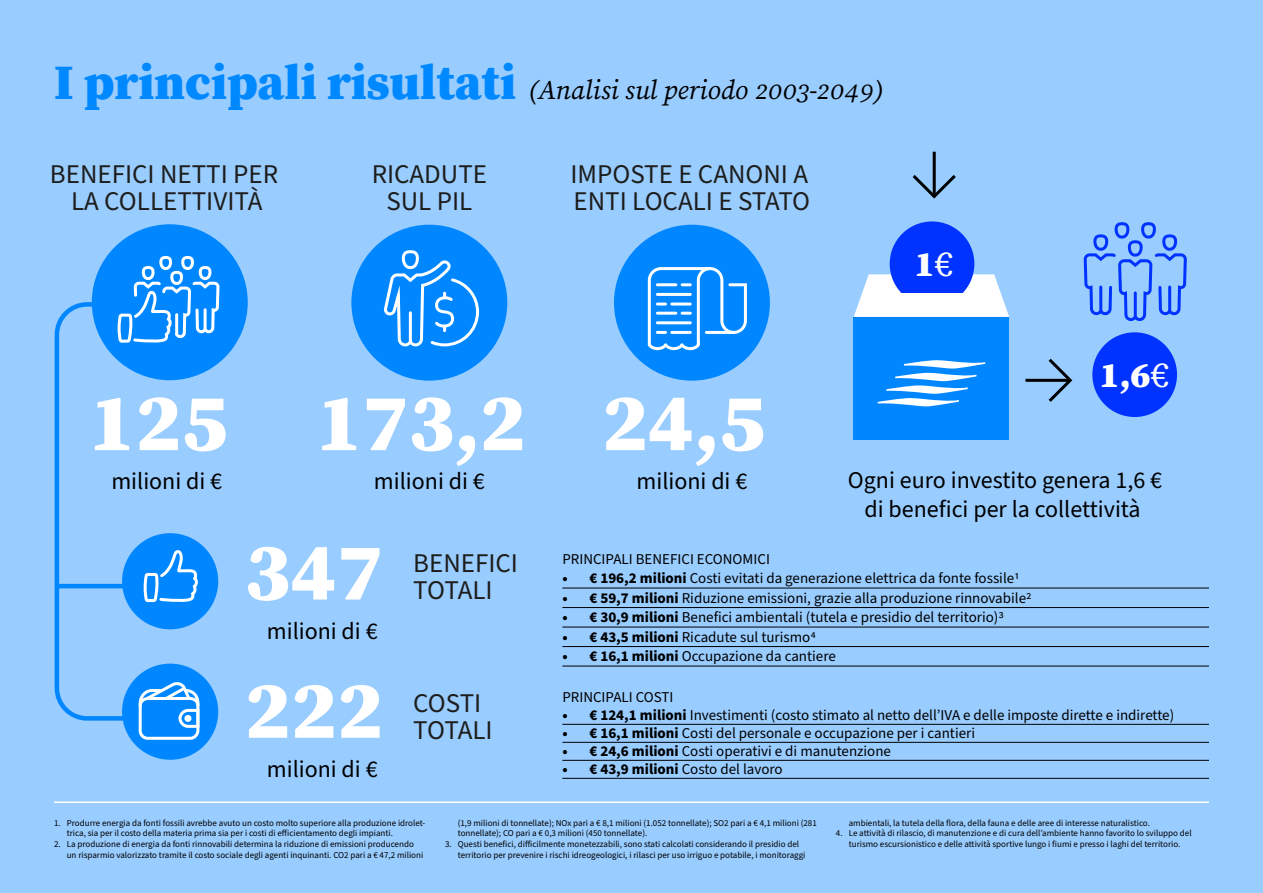
<style>
.page{position:relative;width:1263px;height:893px;background:#9cf}
.page>*{position:absolute;margin:0;border:0;box-sizing:border-box;transform-origin:0 0}
.t1{font:900 82.5px "Source Serif Pro";color:#fff}
.t2{font:900 36px "Source Serif Pro";color:#fff}
.t3{font:27px/27px "Source Sans Pro";color:#1d1d1b;text-align:center}
.t4{font:italic 27px "Source Serif Pro";color:#000}
.t5{font:27px/27px "Source Sans Pro";letter-spacing:-.02em;color:#1d1d1b}
.t6{font:24px/28.8px "Source Sans Pro";color:#000;text-align:center}
.t7{font:15px "Source Sans Pro";color:#000}
.t8{font:9px/10.8px "Source Sans Pro";color:#000}
.s1{font-weight:900;font-style:normal;font-size:49.5px;color:#08f}
.s2{font-weight:400}
.s3{font-weight:700}
</style>
<div class="page">
<svg style="left:1082px;top:222px;width:106px;height:366px"></svg>
<div style="left:1092px;top:332px;width:85px;height:85px;background:#03f;border-radius:50%"></div>
<div style="left:854px;top:317px;width:155px;height:122px;background:#0087ff"></div>
<svg style="left:878px;top:360px;width:107px;height:46px"></svg>
<svg style="left:854px;top:274px;width:155px;height:43px"></svg>
<div style="left:890px;top:221px;width:84px;height:85px;background:#03f;border-radius:50%"></div>
<div style="left:886px;top:293px;width:99px;height:17px;background:#fff"></div>
<svg style="left:1045px;top:358px;width:28px;height:44px"></svg>
<hr style="left:1025px;top:379px;width:45px;height:3px;background:#000">
<svg style="left:912px;top:172px;width:44px;height:27px"></svg>
<hr style="left:933px;top:152px;width:3px;height:44px;background:#000">
<div style="left:614px;top:225px;width:156px;height:156px;background:#0087ff;border-radius:50%"></div>
<svg style="left:647px;top:267px;width:100px;height:84px"></svg>
<svg style="left:54px;top:300px;width:121px;height:421px"></svg>
<div style="left:351px;top:225px;width:156px;height:156px;background:#0087ff;border-radius:50%"></div>
<svg style="left:381px;top:250px;width:99px;height:131px"></svg>
<div style="left:122px;top:664px;width:96px;height:96px;background:#0087ff;border-radius:50%"></div>
<div style="left:139px;top:697px;width:60px;height:43px;border:3px solid #fff;border-radius:8px"></div>
<svg style="left:138px;top:682px;width:62px;height:47px"></svg>
<div style="left:184px;top:715px;width:7px;height:7px;border:3px solid #fff;border-radius:50%"></div>
<div style="left:122px;top:533px;width:96px;height:96px;background:#0087ff;border-radius:50%"></div>
<div style="left:92px;top:224px;width:156px;height:156px;background:#0087ff;border-radius:50%"></div>
<svg style="left:117px;top:224px;width:104px;height:388px"></svg>
<hr style="left:54px;top:801px;width:1155px;height:2px;background:#fff">
<hr style="left:562px;top:588px;width:647px;height:1px;background:#000">
<hr style="left:562px;top:607px;width:647px;height:1px;background:#000">
<hr style="left:562px;top:627px;width:647px;height:1px;background:#000">
<hr style="left:562px;top:646px;width:647px;height:1px;background:#000">
<hr style="left:562px;top:666px;width:647px;height:1px;background:#000">
<hr style="left:562px;top:724px;width:647px;height:1px;background:#000">
<hr style="left:562px;top:742px;width:647px;height:1px;background:#000">
<hr style="left:562px;top:760px;width:647px;height:1px;background:#000">
<hr style="left:562px;top:778px;width:647px;height:1px;background:#000">
<h3 class="t4" style="left:54px;top:72px;width:831px"><span class="s1">I principali risultati</span> (Analisi sul periodo 2003-2049)</h3>
<h3 class="t3" style="left:50px;top:162px;width:230px">BENEFICI NETTI PER<br>LA COLLETTIVITÀ</h3>
<h3 class="t3" style="left:372px;top:162px;width:117px">RICADUTE<br>SUL PIL</h3>
<h1 class="t1" style="left:89px;top:365px;width:140px">125</h1>
<h3 class="t6" style="left:111px;top:468px;width:112px">milioni di €</h3>
<h1 class="t1" style="left:316px;top:365px;width:211px">173,2</h1>
<h3 class="t6" style="left:374px;top:468px;width:112px">milioni di €</h3>
<h1 class="t1" style="left:244px;top:514px;width:140px">347</h1>
<h3 class="t6" style="left:267px;top:617px;width:112px">milioni di €</h3>
<h1 class="t1" style="left:244px;top:652px;width:140px">222</h1>
<h3 class="t6" style="left:267px;top:755px;width:112px">milioni di €</h3>
<h3 class="t3" style="left:413px;top:551px;width:106px;text-align:left">BENEFICI<br>TOTALI</h3>
<h3 class="t5" style="left:413px;top:691px;width:81px">COSTI<br>TOTALI</h3>
<h3 class="t3" style="left:570px;top:162px;width:241px;text-align:left">IMPOSTE E CANONI A<br>ENTI LOCALI E STATO</h3>
<h2 class="t2" style="left:914px;top:239px;width:40px">1<span class="s2">€</span></h2>
<h2 class="t2" style="left:1099px;top:349px;width:71px">1,6<span class="s2">€</span></h2>
<h1 class="t1" style="left:602px;top:365px;width:165px">24,5</h1>
<h3 class="t6" style="left:637px;top:468px;width:112px">milioni di €</h3>
<h3 class="t6" style="left:848px;top:466px;width:316px">Ogni euro investito genera 1,6 € di benefici per la collettività</h3>
<h3 class="t7" style="left:562px;top:549px;width:209px">PRINCIPALI BENEFICI ECONOMICI</h3>
<h3 class="t7" style="left:562px;top:568px;width:459px"><span class="s3">• € 196,2 milioni</span> Costi evitati da generazione elettrica da fonte fossile1</h3>
<h3 class="t7" style="left:562px;top:588px;width:471px"><span class="s3">• € 59,7 milioni</span> Riduzione emissioni, grazie alla produzione rinnovabile2</h3>
<h3 class="t7" style="left:562px;top:607px;width:443px"><span class="s3">• € 30,9 milioni</span> Benefici ambientali (tutela e presidio del territorio)3</h3>
<h3 class="t7" style="left:562px;top:627px;width:255px"><span class="s3">• € 43,5 milioni</span> Ricadute sul turismo4</h3>
<h3 class="t7" style="left:562px;top:646px;width:275px"><span class="s3">• € 16,1 milioni</span> Occupazione da cantiere</h3>
<h3 class="t7" style="left:562px;top:687px;width:113px">PRINCIPALI COSTI</h3>
<h3 class="t7" style="left:562px;top:705px;width:613px"><span class="s3">• € 124,1 milioni</span> Investimenti (costo stimato al netto dell’IVA e delle imposte dirette e indirette)</h3>
<h3 class="t7" style="left:562px;top:723px;width:414px"><span class="s3">• € 16,1 milioni</span> Costi del personale e occupazione per i cantieri</h3>
<h3 class="t7" style="left:562px;top:741px;width:330px"><span class="s3">• € 24,6 milioni</span> Costi operativi e di manutenzione</h3>
<h3 class="t7" style="left:562px;top:759px;width:222px"><span class="s3">• € 43,9 milioni</span> Costo del lavoro</h3>
<p class="t8" style="left:67px;top:817px;width:360px;text-indent:-13px">1. Produrre energia da fonti fossili avrebbe avuto un costo molto superiore alla produzione idrolet&shy;trica, sia per il costo della materia prima sia per i costi di efficientamento degli impianti.</p>
<p class="t8" style="left:67px;top:839px;width:358px;text-indent:-13px">2. La produzione di energia da fonti rinnovabili determina la riduzione di emissioni producendo un risparmio valorizzato tramite il costo sociale degli agenti inquinanti. CO2 pari a € 47,2 milioni</p>
<p class="t8" style="left:458px;top:817px;width:361px">(1,9 milioni di tonnellate); NOx pari a € 8,1 milioni (1.052 tonnellate); SO2 pari a € 4,1 milioni (281 tonnellate); CO pari a € 0,3 milioni (450 tonnellate).</p>
<p class="t8" style="left:458px;top:839px;width:349px;text-indent:-13px">3. Questi benefici, difficilmente monetezzabili, sono stati calcolati considerando il presidio del territorio per prevenire i rischi idreogeologici, i rilasci per uso irriguo e potabile, i monitoraggi</p>
<p class="t8" style="left:849px;top:817px;width:303px">ambientali, la tutela della flora, della fauna e delle aree di interesse naturalistico.</p>
<p class="t8" style="left:836px;top:828px;width:357px;text-align:center">4. Le attività di rilascio, di manutenzione e di cura dell’ambiente hanno favorito lo sviluppo del turismo escursionistico e delle attività sportive lungo i fiumi e presso i laghi del territorio.</p>
</div>
